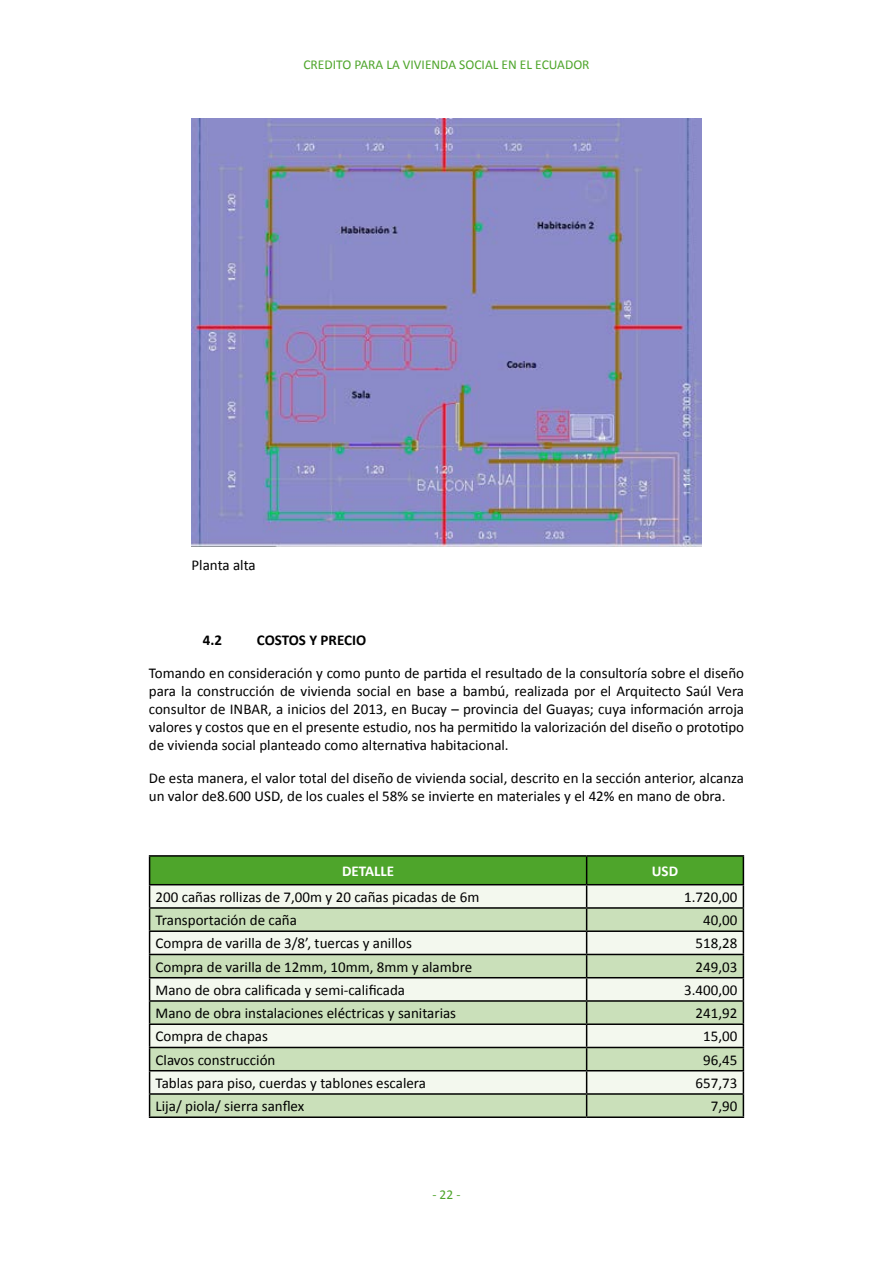
<style>
.page{position:relative;width:893px;height:1263px;background:#fff}
.page>*{position:absolute;margin:0;border:0;box-sizing:border-box;transform-origin:0 0}
.t1{font:15px/18px "Calibri";color:#000;text-align:justify}
.t2{font:700 15px "Calibri";color:#000}
.t3{font:700 15px "Calibri";color:#fff}
.t4{font:13.5px "Calibri";color:#4ea52b}
</style>
<div class="page">
<hr style="left:149px;top:855px;width:438px;height:2px;background:#000">
<hr style="left:587px;top:855px;width:157px;height:2px;background:#000">
<svg style="left:149px;top:856px;width:595px;height:260px;background:#c0d4b4"></svg>
<hr style="left:149px;top:1116px;width:438px;height:2px;background:#000">
<hr style="left:587px;top:1116px;width:157px;height:2px;background:#000">
<img style="left:192px;top:118px;width:509px;height:428px">
<p class="t4" style="left:303px;top:56px;width:288px">CREDITO PARA LA VIVIENDA SOCIAL EN EL ECUADOR</p>
<p class="t1" style="left:192px;top:556px;width:66px">Planta alta</p>
<p class="t2" style="left:203px;top:631px;width:21px">4.2</p>
<p class="t2" style="left:257px;top:631px;width:111px">COSTOS Y PRECIO</p>
<p class="t1" style="left:149px;top:664px;width:597px">Tomando en consideración y como punto de partida el resultado de la consultoría sobre el diseño para la construcción de vivienda social en base a bambú, realizada por el Arquitecto Saúl Vera consultor de INBAR, a inicios del 2013, en Bucay – provincia del Guayas; cuya información arroja valores y costos que en el presente estudio, nos ha permitido la valorización del diseño o prototipo de vivienda social planteado como alternativa habitacional.</p>
<p class="t1" style="left:149px;top:769px;width:597px">De esta manera, el valor total del diseño de vivienda social, descrito en la sección anterior, alcanza un valor de8.600 USD, de los cuales el 58% se invierte en materiales y el 42% en mano de obra.</p>
<p class="t3" style="left:342px;top:862px;width:54px">DETALLE</p>
<p class="t3" style="left:652px;top:862px;width:28px">USD</p>
<p class="t1" style="left:156px;top:888px;width:325px">200 cañas rollizas de 7,00m y 20 cañas picadas de 6m</p>
<p class="t1" style="left:684px;top:888px;width:55px">1.720,00</p>
<p class="t1" style="left:156px;top:911px;width:143px">Transportación de caña</p>
<p class="t1" style="left:703px;top:911px;width:36px">40,00</p>
<p class="t1" style="left:156px;top:934px;width:258px">Compra de varilla de 3/8’, tuercas y anillos</p>
<p class="t1" style="left:696px;top:934px;width:43px">518,28</p>
<p class="t1" style="left:156px;top:957px;width:318px">Compra de varilla de 12mm, 10mm, 8mm y alambre</p>
<p class="t1" style="left:696px;top:957px;width:43px">249,03</p>
<p class="t1" style="left:156px;top:981px;width:251px">Mano de obra calificada y semi-calificada</p>
<p class="t1" style="left:684px;top:981px;width:55px">3.400,00</p>
<p class="t1" style="left:156px;top:1004px;width:302px">Mano de obra instalaciones eléctricas y sanitarias</p>
<p class="t1" style="left:696px;top:1004px;width:43px">241,92</p>
<p class="t1" style="left:156px;top:1027px;width:114px">Compra de chapas</p>
<p class="t1" style="left:703px;top:1027px;width:36px">15,00</p>
<p class="t1" style="left:156px;top:1050px;width:121px">Clavos construcción</p>
<p class="t1" style="left:703px;top:1050px;width:36px">96,45</p>
<p class="t1" style="left:156px;top:1074px;width:272px">Tablas para piso, cuerdas y tablones escalera</p>
<p class="t1" style="left:696px;top:1074px;width:43px">657,73</p>
<p class="t1" style="left:156px;top:1097px;width:150px">Lija/ piola/ sierra sanflex</p>
<p class="t1" style="left:711px;top:1097px;width:28px">7,90</p>
<p class="t4" style="left:432px;top:1186px;width:30px">- 22 -</p>
</div>
